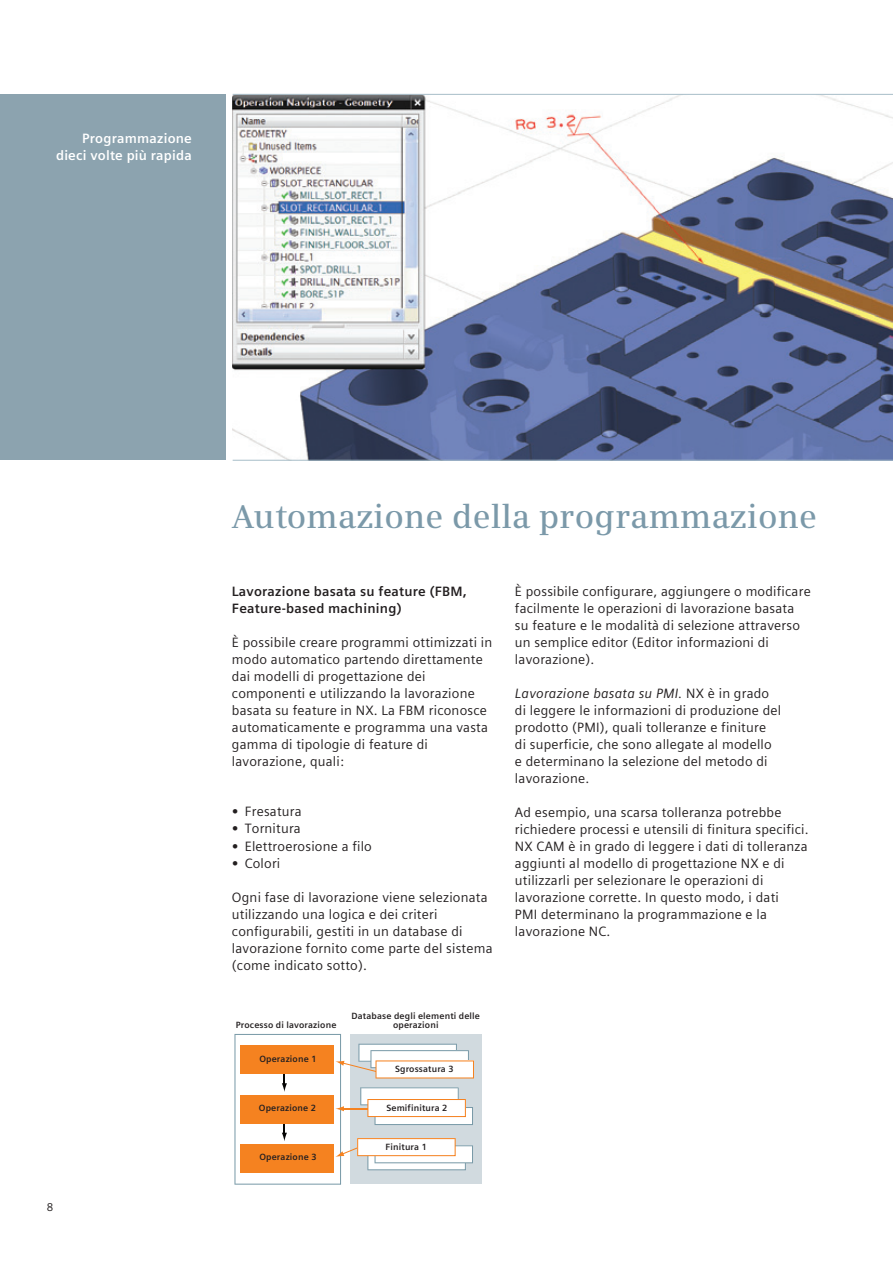
<style>
.page{position:relative;width:893px;height:1263px;background:#fff}
.page>*{position:absolute;margin:0;border:0;box-sizing:border-box;transform-origin:0 0}
._01__Headline__22pt{font:600 33px "Siemens Serif";letter-spacing:.005em;color:#7b99a9}
._03__Copy_Roman__9pt{font:13.5px/17px "Siemens Sans Global";letter-spacing:.015em;color:#231f20}
._02__Subhead___9pt_0{font:13.5px/17px "Siemens Sans Global";letter-spacing:.015em;color:#231f20}
._03__Copy_Roman_9pt{font:13.5px/17px "Siemens Sans Global";letter-spacing:.015em;color:#231f20}
._02__Subhead___9pt_0-2{font:700 13.5px/17px "Siemens Sans Global";letter-spacing:.015em;color:#231f20}
.caption_photo_bold_w{font:700 13.5px/17px "Siemens Sans Global";letter-spacing:.015em;color:#fff;text-align:right}
.t1{font:11.25px "Siemens Sans Global";color:#231f20}
.small_diagram_copy{font:700 9px "Siemens Sans Global";letter-spacing:.015em;color:#231f20}
.s1{font-weight:700}
.s2{font-style:italic}
</style>
<div class="page">
<svg style="left:232px;top:94px;width:661px;height:367px"></svg>
<div style="left:0;top:94px;width:225px;height:366px;background:#8ca3af"></div>
<div style="left:350px;top:1034px;width:131px;height:150px;background:#d1dadf"></div>
<svg style="left:234px;top:1034px;width:240px;height:151px"></svg>
<p class="caption_photo_bold_w" style="left:56px;top:130px;width:137px">Programmazione dieci volte più rapida</p>
<p class="t1" style="left:47px;top:1199px;width:8px">8</p>
<p class="_01__Headline__22pt" style="left:232px;top:497px;width:587px">Automazione della programmazione</p>
<p class="_02__Subhead___9pt_0-2" style="left:232px;top:583px;width:236px">Lavorazione basata su feature (FBM,<br>Feature-based machining)</p>
<p class="_02__Subhead___9pt_0" style="left:232px;top:634px;width:262px">È possibile creare programmi ottimizzati in modo automatico partendo direttamente dai modelli di progettazione dei componenti e utilizzando la lavorazione basata su feature in NX. La FBM riconosce automaticamente e programma una vasta gamma di tipologie di feature di lavorazione, quali:</p>
<p class="_03__Copy_Roman_9pt" style="left:232px;top:803px;width:71px"><span class="s1">•</span> Fresatura</p>
<p class="_03__Copy_Roman_9pt" style="left:232px;top:820px;width:70px"><span class="s1">•</span> Tornitura</p>
<p class="_03__Copy_Roman_9pt" style="left:232px;top:837px;width:141px"><span class="s1">•</span> Elettroerosione a filo</p>
<p class="_03__Copy_Roman_9pt" style="left:232px;top:854px;width:50px"><span class="s1">•</span> Colori</p>
<p class="_03__Copy_Roman_9pt" style="left:232px;top:888px;width:262px">Ogni fase di lavorazione viene selezionata utilizzando una logica e dei criteri configurabili, gestiti in un database di lavorazione fornito come parte del sistema (come indicato sotto).</p>
<p class="small_diagram_copy" style="left:352px;top:1009px;width:130px">Database degli elementi delle</p>
<p class="small_diagram_copy" style="left:236px;top:1017px;width:102px">Processo di lavorazione</p>
<p class="small_diagram_copy" style="left:393px;top:1018px;width:47px">operazioni</p>
<p class="small_diagram_copy" style="left:259px;top:1052px;width:59px">Operazione 1</p>
<p class="small_diagram_copy" style="left:259px;top:1100px;width:59px">Operazione 2</p>
<p class="small_diagram_copy" style="left:259px;top:1150px;width:59px">Operazione 3</p>
<p class="small_diagram_copy" style="left:395px;top:1062px;width:60px">Sgrossatura 3</p>
<p class="small_diagram_copy" style="left:386px;top:1101px;width:63px">Semifinitura 2</p>
<p class="small_diagram_copy" style="left:386px;top:1140px;width:43px">Finitura 1</p>
<p class="_03__Copy_Roman__9pt" style="left:515px;top:583px;width:297px">È possibile configurare, aggiungere o modificare facilmente le operazioni di lavorazione basata su feature e le modalità di selezione attraverso un semplice editor (Editor informazioni di lavorazione).</p>
<p class="_03__Copy_Roman__9pt" style="left:515px;top:685px;width:268px"><span class="s2">Lavorazione basata su PMI.</span> NX è in grado di leggere le informazioni di produzione del prodotto (PMI), quali tolleranze e finiture<br>di superficie, che sono allegate al modello e determinano la selezione del metodo di lavorazione.</p>
<p class="_03__Copy_Roman__9pt" style="left:515px;top:804px;width:295px">Ad esempio, una scarsa tolleranza potrebbe richiedere processi e utensili di finitura specifici.<br>NX CAM è in grado di leggere i dati di tolleranza aggiunti al modello di progettazione NX e di utilizzarli per selezionare le operazioni di lavorazione corrette. In questo modo, i dati<br>PMI determinano la programmazione e la lavorazione NC.</p>
</div>
